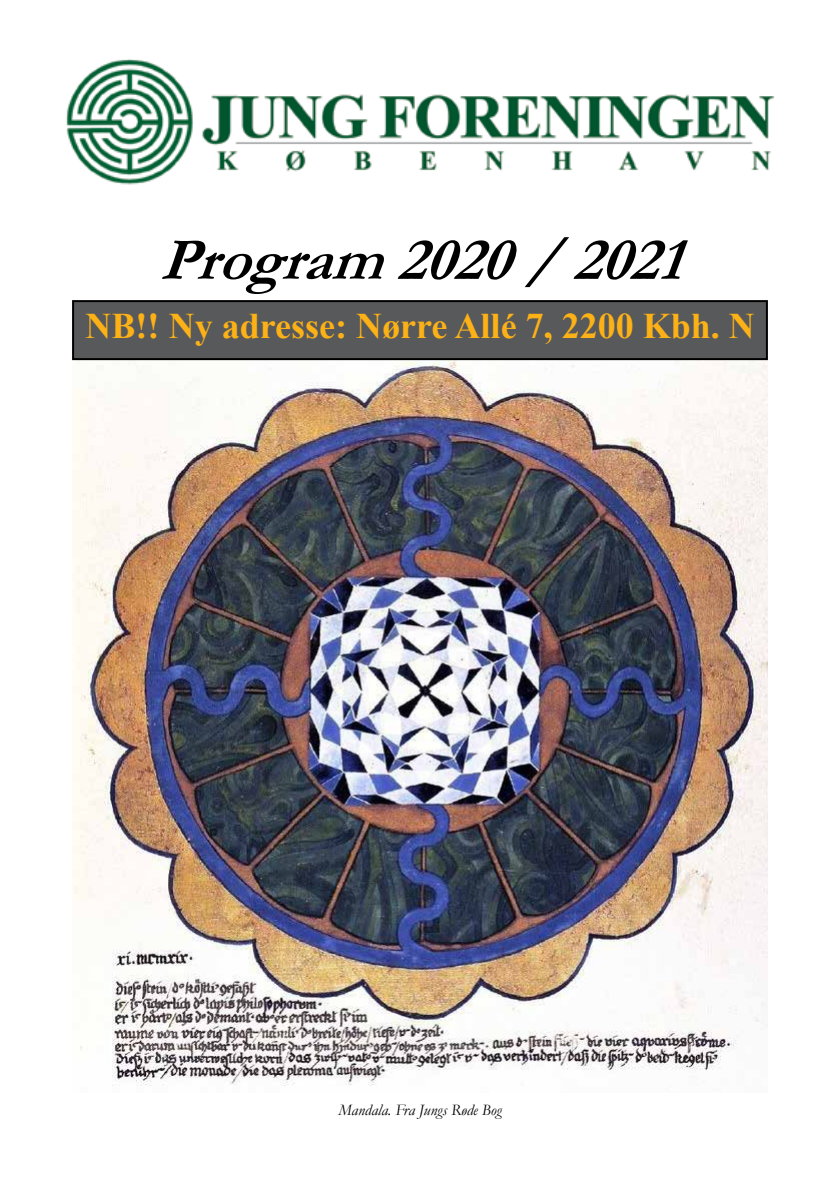
<style>
.page{position:relative;width:840px;height:1191px;background:#fff}
.page>*{position:absolute;margin:0;border:0;box-sizing:border-box;transform-origin:0 0}
.t1{font:italic 700 60px "Garamond";color:#000}
.t2{font:700 36px "Times New Roman";color:#fcb116}
.t3{font:italic 16px "Garamond";color:#000}
</style>
<div class="page">
<img style="left:66px;top:59px;width:708px;height:126px">
<img style="left:72px;top:360px;width:695px;height:726px">
<div style="left:73px;top:301px;width:693px;height:58px;background:#58595b"></div>
<div style="left:72px;top:300px;width:695px;height:60px;border:2px solid #000"></div>
<h1 class="t1" style="left:159px;top:219px;width:552px">Program2020/2021</h1>
<p class="t2" style="left:86px;top:300px;width:670px">NB!! Ny adresse: Nørre Allé 7, 2200 Kbh. N</p>
<p class="t3" style="left:338px;top:1099px;width:164px">Mandala. Fra Jungs Røde Bog</p>
</div>
